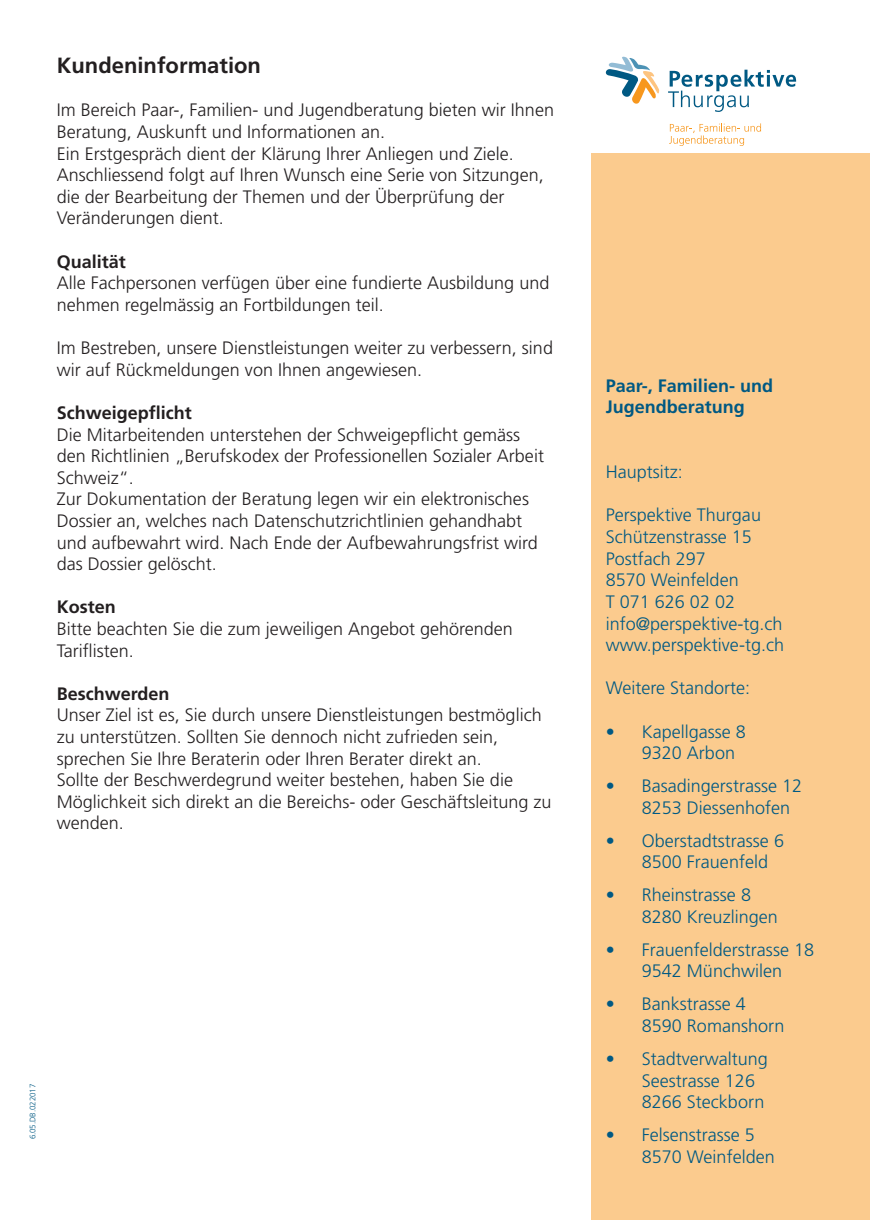
<style>
.page{position:relative;width:874px;height:1225px;background:#fff}
.page>*{position:absolute;margin:0;border:0;box-sizing:border-box;transform-origin:0 0}
.t1{font:700 22px "Frutiger LT Std";color:#231f20}
.t2{font:300 18px/21.6px "Frutiger LT Std";color:#231f20}
.t3{font:300 18px/21.6px "Frutiger";color:#005983}
.t4{font:700 18px "Frutiger LT Std";color:#231f20}
.t5{font:700 18px/21.6px "Frutiger";color:#005983}
.t6{font:300 8px "Frutiger";letter-spacing:-.01em;color:#005983}
</style>
<div class="page">
<div style="left:591px;top:153px;width:277px;height:1066px;background:#fbcb8e"></div>
<svg style="left:669px;top:123px;width:91px;height:23px"></svg>
<svg style="left:605px;top:57px;width:54px;height:47px"></svg>
<svg style="left:668px;top:70px;width:127px;height:42px"></svg>
<p class="t1" style="left:57px;top:53px;width:206px">Kundeninformation</p>
<p class="t2" style="left:57px;top:100px;width:498px">Im Bereich Paar-, Familien- und Jugendberatung bieten wir Ihnen<br>Beratung, Auskunft und Informationen an.</p>
<p class="t2" style="left:57px;top:143px;width:458px">Ein Erstgespräch dient der Klärung Ihrer Anliegen und Ziele.</p>
<p class="t2" style="left:57px;top:164px;width:488px">Anschliessend folgt auf Ihren Wunsch eine Serie von Sitzungen, die der Bearbeitung der Themen und der Überprüfung der<br>Veränderungen dient.</p>
<p class="t4" style="left:57px;top:251px;width:71px">Qualität</p>
<p class="t2" style="left:57px;top:272px;width:494px">Alle Fachpersonen verfügen über eine fundierte Ausbildung und nehmen regelmässig an Fortbildungen teil.</p>
<p class="t2" style="left:57px;top:337px;width:497px">Im Bestreben, unsere Dienstleistungen weiter zu verbessern, sind wir auf Rückmeldungen von Ihnen angewiesen.</p>
<p class="t4" style="left:57px;top:402px;width:137px">Schweigepflicht</p>
<p class="t2" style="left:57px;top:424px;width:488px">Die Mitarbeitenden unterstehen der Schweigepflicht gemäss den Richtlinien „Berufskodex der Professionellen Sozialer Arbeit<br>Schweiz“.</p>
<p class="t2" style="left:57px;top:488px;width:482px">Zur Dokumentation der Beratung legen wir ein elektronisches Dossier an, welches nach Datenschutzrichtlinien gehandhabt und aufbewahrt wird. Nach Ende der Aufbewahrungsfrist wird das Dossier gelöscht.</p>
<p class="t4" style="left:57px;top:596px;width:61px">Kosten</p>
<p class="t2" style="left:57px;top:618px;width:457px">Bitte beachten Sie die zum jeweiligen Angebot gehörenden<br>Tariflisten.</p>
<p class="t4" style="left:57px;top:683px;width:114px">Beschwerden</p>
<p class="t2" style="left:57px;top:704px;width:496px">Unser Ziel ist es, Sie durch unsere Dienstleistungen bestmöglich zu unterstützen. Sollten Sie dennoch nicht zufrieden sein, sprechen Sie Ihre Beraterin oder Ihren Berater direkt an.<br>Sollte der Beschwerdegrund weiter bestehen, haben Sie die Möglichkeit sich direkt an die Bereichs- oder Geschäftsleitung zu wenden.</p>
<p class="t6" style="left:28px;top:1139px;width:57px;rotate:-90deg">6.05.DB.022017</p>
<p class="t5" style="left:605px;top:375px;width:169px">Paar-, Familien- und<br>Jugendberatung</p>
<p class="t3" style="left:605px;top:461px;width:79px">Hauptsitz:</p>
<p class="t3" style="left:605px;top:505px;width:157px">Perspektive Thurgau</p>
<p class="t3" style="left:605px;top:526px;width:148px">Schützenstrasse 15</p>
<p class="t3" style="left:605px;top:548px;width:102px">Postfach 297</p>
<p class="t3" style="left:605px;top:569px;width:134px">8570 Weinfelden</p>
<p class="t3" style="left:605px;top:591px;width:131px">T 071 626 02 02</p>
<p class="t3" style="left:605px;top:613px;width:178px">info@perspektive-tg.ch</p>
<p class="t3" style="left:605px;top:634px;width:180px">www.perspektive-tg.ch</p>
<p class="t3" style="left:605px;top:677px;width:146px">Weitere Standorte:</p>
<p class="t3" style="left:641px;top:721px;width:106px;text-indent:-36px">• Kapellgasse 8<br>9320 Arbon</p>
<p class="t3" style="left:641px;top:775px;width:162px;text-indent:-36px">• Basadingerstrasse 12<br>8253 Diessenhofen</p>
<p class="t3" style="left:641px;top:830px;width:144px;text-indent:-36px">• Oberstadtstrasse 6<br>8500 Frauenfeld</p>
<p class="t3" style="left:641px;top:884px;width:137px;text-indent:-36px">• Rheinstrasse 8<br>8280 Kreuzlingen</p>
<p class="t3" style="left:605px;top:939px;width:210px;text-align:center">• Frauenfelderstrasse 18<br>9542 Münchwilen</p>
<p class="t3" style="left:641px;top:993px;width:144px;text-indent:-36px">• Bankstrasse 4<br>8590 Romanshorn</p>
<p class="t3" style="left:641px;top:1048px;width:127px;text-indent:-36px">• Stadtverwaltung<br>Seestrasse 126<br>8266 Steckborn</p>
<p class="t3" style="left:641px;top:1124px;width:134px;text-indent:-36px">• Felsenstrasse 5<br>8570 Weinfelden</p>
</div>
